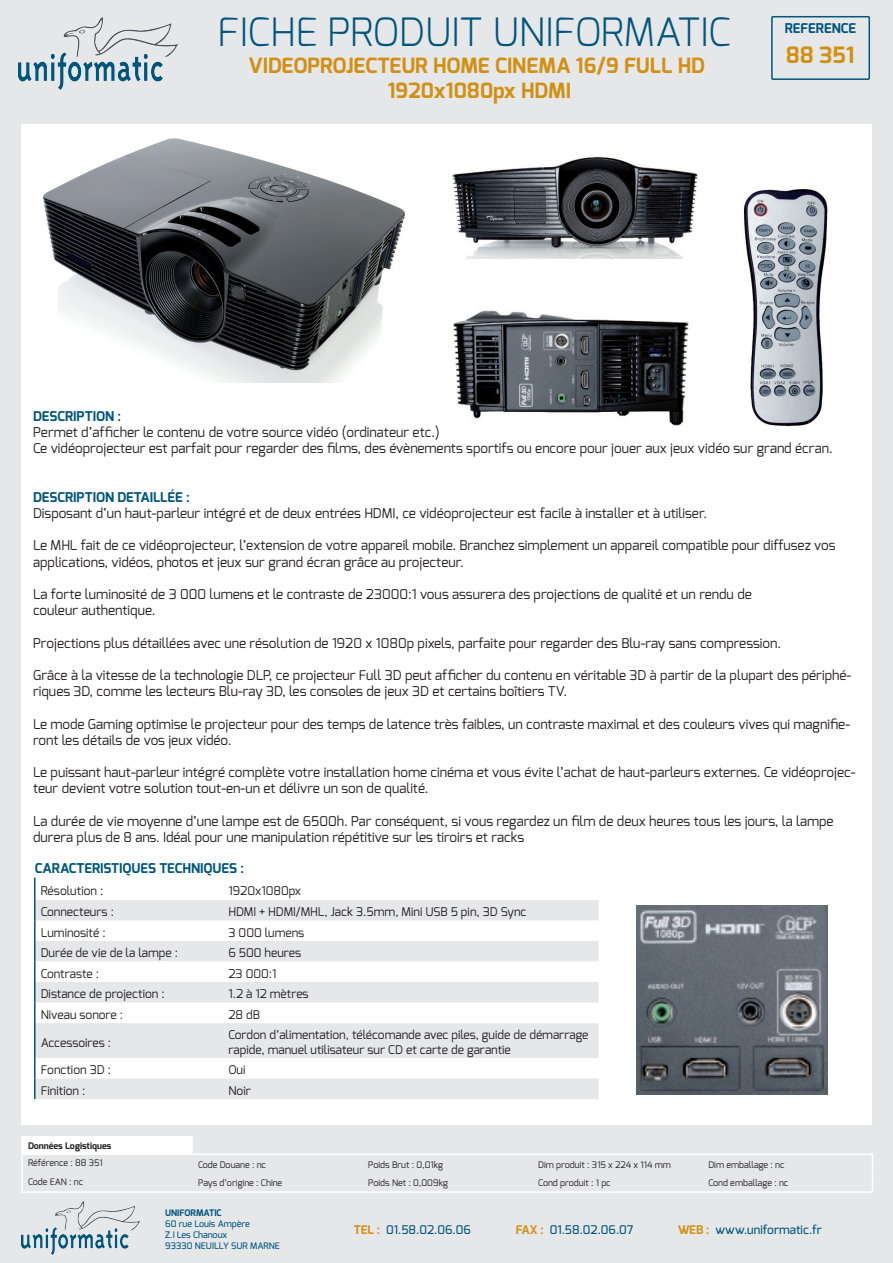
<style>
.page{position:relative;width:893px;height:1263px;background:#e6e7e9}
.page>*{position:absolute;margin:0;border:0;box-sizing:border-box;transform-origin:0 0}
.t1{font:300 39px "Exo";color:#00567c}
.t2{font:700 22.5px "Exo";color:#d19014}
.t3{font:700 21px "Exo";color:#d19014}
.t4{font:13.5px/16.2px "Exo";color:#231f20}
.t5{font:700 13.5px "Exo";color:#00567c}
.t6{font:12px/14.4px "Exo";color:#231f20}
.t7{font:500 12px "Exo";color:#00567c}
.t8{font:9px "Exo";color:#231f20}
.t9{font:500 9px "Exo";color:#00567c}
.t10{font:700 9px "Exo";color:#231f20}
.t11{font:700 9px "Exo";color:#00567c}
.s1{font-weight:700;color:#d19014}
</style>
<div class="page">
<div style="left:21px;top:124px;width:851px;height:1001px;background:#fff"></div>
<img style="left:21px;top:1201px;width:118px;height:53px">
<svg style="left:36px;top:900px;width:562px;height:199px;fill:#e6e7e9"></svg>
<svg style="left:36px;top:961px;width:562px;height:62px"></svg>
<hr style="left:34px;top:877px;width:2px;height:23px;background:#00567c">
<hr style="left:34px;top:900px;width:2px;height:20px;background:#00567c">
<hr style="left:34px;top:920px;width:2px;height:21px;background:#00567c">
<hr style="left:34px;top:941px;width:2px;height:20px;background:#00567c">
<hr style="left:34px;top:961px;width:2px;height:21px;background:#00567c">
<hr style="left:34px;top:982px;width:2px;height:20px;background:#00567c">
<hr style="left:34px;top:1002px;width:2px;height:21px;background:#00567c">
<hr style="left:34px;top:1058px;width:2px;height:20px;background:#00567c">
<hr style="left:34px;top:1078px;width:2px;height:21px;background:#00567c">
<hr style="left:34px;top:1023px;width:2px;height:35px;background:#00567c">
<img style="left:18px;top:17px;width:160px;height:73px">
<div style="left:23px;top:1137px;width:168px;height:16px;background:#fff"></div>
<hr style="left:192px;top:1153px;width:170px;height:2px;background:#fff">
<hr style="left:362px;top:1153px;width:170px;height:2px;background:#fff">
<hr style="left:532px;top:1153px;width:170px;height:2px;background:#fff">
<hr style="left:702px;top:1153px;width:171px;height:2px;background:#fff">
<svg style="left:872px;top:1155px;width:1px;height:36px"></svg>
<hr style="left:21px;top:1191px;width:171px;height:2px;background:#fff">
<hr style="left:192px;top:1191px;width:170px;height:2px;background:#fff">
<hr style="left:362px;top:1191px;width:170px;height:2px;background:#fff">
<hr style="left:532px;top:1191px;width:170px;height:2px;background:#fff">
<hr style="left:702px;top:1191px;width:171px;height:2px;background:#fff">
<hr style="left:21px;top:1136px;width:172px;height:1px;background:#fff">
<svg style="left:21px;top:1137px;width:2px;height:54px"></svg>
<svg style="left:191px;top:1137px;width:2px;height:16px"></svg>
<hr style="left:21px;top:1153px;width:171px;height:2px;background:#fff">
<svg style="left:771px;top:16px;width:100px;height:64px"></svg>
<img style="left:42px;top:138px;width:364px;height:245px">
<img style="left:452px;top:156px;width:246px;height:102px">
<img style="left:453px;top:310px;width:236px;height:116px">
<img style="left:743px;top:189px;width:85px;height:238px">
<img style="left:637px;top:905px;width:190px;height:190px">
<p class="t1" style="left:217px;top:7px;width:515px">FICHE PRODUIT UNIFORMATIC</p>
<p class="t3" style="left:249px;top:52px;width:458px">VIDEOPROJECTEUR HOME CINEMA 16/9 FULL HD</p>
<p class="t3" style="left:388px;top:77px;width:185px">1920x1080px HDMI</p>
<p class="t5" style="left:785px;top:20px;width:73px">REFERENCE</p>
<p class="t2" style="left:786px;top:40px;width:70px">88 351</p>
<p class="t5" style="left:33px;top:407px;width:90px">DESCRIPTION :</p>
<p class="t4" style="left:33px;top:424px;width:408px">Permet d’afficher le contenu de votre source vidéo (ordinateur etc.)</p>
<p class="t4" style="left:33px;top:440px;width:801px">Ce vidéoprojecteur est parfait pour regarder des films, des évènements sportifs ou encore pour jouer aux jeux vidéo sur grand écran.</p>
<p class="t5" style="left:33px;top:488px;width:158px">DESCRIPTION DETAILLÉE :</p>
<p class="t4" style="left:33px;top:505px;width:675px">Disposant d’un haut-parleur intégré et de deux entrées HDMI, ce vidéoprojecteur est facile à installer et à utiliser.</p>
<p class="t4" style="left:33px;top:537px;width:804px">Le MHL fait de ce vidéoprojecteur, l’extension de votre appareil mobile. Branchez simplement un appareil compatible pour diffusez vos applications, vidéos, photos et jeux sur grand écran grâce au projecteur.</p>
<p class="t4" style="left:33px;top:586px;width:720px">La forte luminosité de 3 000 lumens et le contraste de 23000:1 vous assurera des projections de qualité et un rendu de</p>
<p class="t4" style="left:33px;top:602px;width:124px">couleur authentique.</p>
<p class="t4" style="left:33px;top:635px;width:750px">Projections plus détaillées avec une résolution de 1920 x 1080p pixels, parfaite pour regarder des Blu-ray sans compression.</p>
<p class="t4" style="left:33px;top:667px;width:820px">Grâce à la vitesse de la technologie DLP, ce projecteur Full 3D peut afficher du contenu en véritable 3D à partir de la plupart des périphé&shy;riques 3D, comme les lecteurs Blu-ray 3D, les consoles de jeux 3D et certains boîtiers TV.</p>
<p class="t4" style="left:33px;top:716px;width:819px">Le mode Gaming optimise le projecteur pour des temps de latence très faibles, un contraste maximal et des couleurs vives qui magnifie&shy;ront les détails de vos jeux vidéo.</p>
<p class="t4" style="left:33px;top:764px;width:824px">Le puissant haut-parleur intégré complète votre installation home cinéma et vous évite l’achat de haut-parleurs externes. Ce vidéoprojec&shy;teur devient votre solution tout-en-un et délivre un son de qualité.</p>
<p class="t4" style="left:33px;top:813px;width:802px">La durée de vie moyenne d’une lampe est de 6500h. Par conséquent, si vous regardez un film de deux heures tous les jours, la lampe durera plus de 8 ans. Idéal pour une manipulation répétitive sur les tiroirs et racks</p>
<p class="t5" style="left:35px;top:860px;width:211px">CARACTERISTIQUES TECHNIQUES :</p>
<p class="t6" style="left:41px;top:883px;width:64px">Résolution :</p>
<p class="t6" style="left:228px;top:883px;width:74px">1920x1080px</p>
<p class="t6" style="left:41px;top:905px;width:75px">Connecteurs :</p>
<p class="t6" style="left:228px;top:905px;width:299px">HDMI + HDMI/MHL, Jack 3.5mm, Mini USB 5 pin, 3D Sync</p>
<p class="t6" style="left:41px;top:925px;width:66px">Luminosité :</p>
<p class="t6" style="left:228px;top:925px;width:77px">3 000 lumens</p>
<p class="t6" style="left:41px;top:946px;width:139px">Durée de vie de la lampe :</p>
<p class="t6" style="left:228px;top:946px;width:74px">6 500 heures</p>
<p class="t6" style="left:41px;top:966px;width:60px">Contraste :</p>
<p class="t6" style="left:228px;top:966px;width:50px">23 000:1</p>
<p class="t6" style="left:41px;top:987px;width:126px">Distance de projection :</p>
<p class="t6" style="left:228px;top:987px;width:82px">1.2 à 12 mètres</p>
<p class="t6" style="left:41px;top:1007px;width:84px">Niveau sonore :</p>
<p class="t6" style="left:228px;top:1007px;width:33px">28 dB</p>
<p class="t6" style="left:41px;top:1035px;width:72px">Accessoires :</p>
<p class="t6" style="left:228px;top:1028px;width:361px">Cordon d’alimentation, télécomande avec piles, guide de démarrage rapide, manuel utilisateur sur CD et carte de garantie</p>
<p class="t6" style="left:41px;top:1063px;width:72px">Fonction 3D :</p>
<p class="t6" style="left:228px;top:1063px;width:19px">Oui</p>
<p class="t6" style="left:41px;top:1083px;width:46px">Finition :</p>
<p class="t6" style="left:228px;top:1083px;width:24px">Noir</p>
<p class="t10" style="left:28px;top:1140px;width:85px">Données Logistiques</p>
<p class="t8" style="left:28px;top:1157px;width:76px">Référence : 88 351</p>
<p class="t8" style="left:198px;top:1158px;width:69px">Code Douane : nc</p>
<p class="t8" style="left:368px;top:1158px;width:77px">Poids Brut : 0,01kg</p>
<p class="t8" style="left:538px;top:1158px;width:134px">Dim produit : 315 x 224 x 114 mm</p>
<p class="t8" style="left:708px;top:1158px;width:78px">Dim emballage : nc</p>
<p class="t8" style="left:28px;top:1176px;width:57px">Code EAN : nc</p>
<p class="t8" style="left:198px;top:1177px;width:86px">Pays d’origine : Chine</p>
<p class="t8" style="left:368px;top:1177px;width:81px">Poids Net : 0,009kg</p>
<p class="t8" style="left:538px;top:1177px;width:74px">Cond produit : 1 pc</p>
<p class="t8" style="left:708px;top:1177px;width:82px">Cond emballage : nc</p>
<p class="t7" style="left:354px;top:1222px;width:119px"><span class="s1">TEL :</span> 01.58.02.06.06</p>
<p class="t7" style="left:516px;top:1222px;width:119px"><span class="s1">FAX :</span> 01.58.02.06.07</p>
<p class="t7" style="left:678px;top:1222px;width:145px"><span class="s1">WEB :</span> www.uniformatic.fr</p>
<p class="t11" style="left:165px;top:1207px;width:58px">UNIFORMATIC</p>
<p class="t9" style="left:165px;top:1218px;width:86px">60 rue Louis Ampère</p>
<p class="t9" style="left:165px;top:1229px;width:64px">Z.I Les Chanoux</p>
<p class="t9" style="left:165px;top:1239px;width:116px">93330 NEUILLY SUR MARNE</p>
</div>
